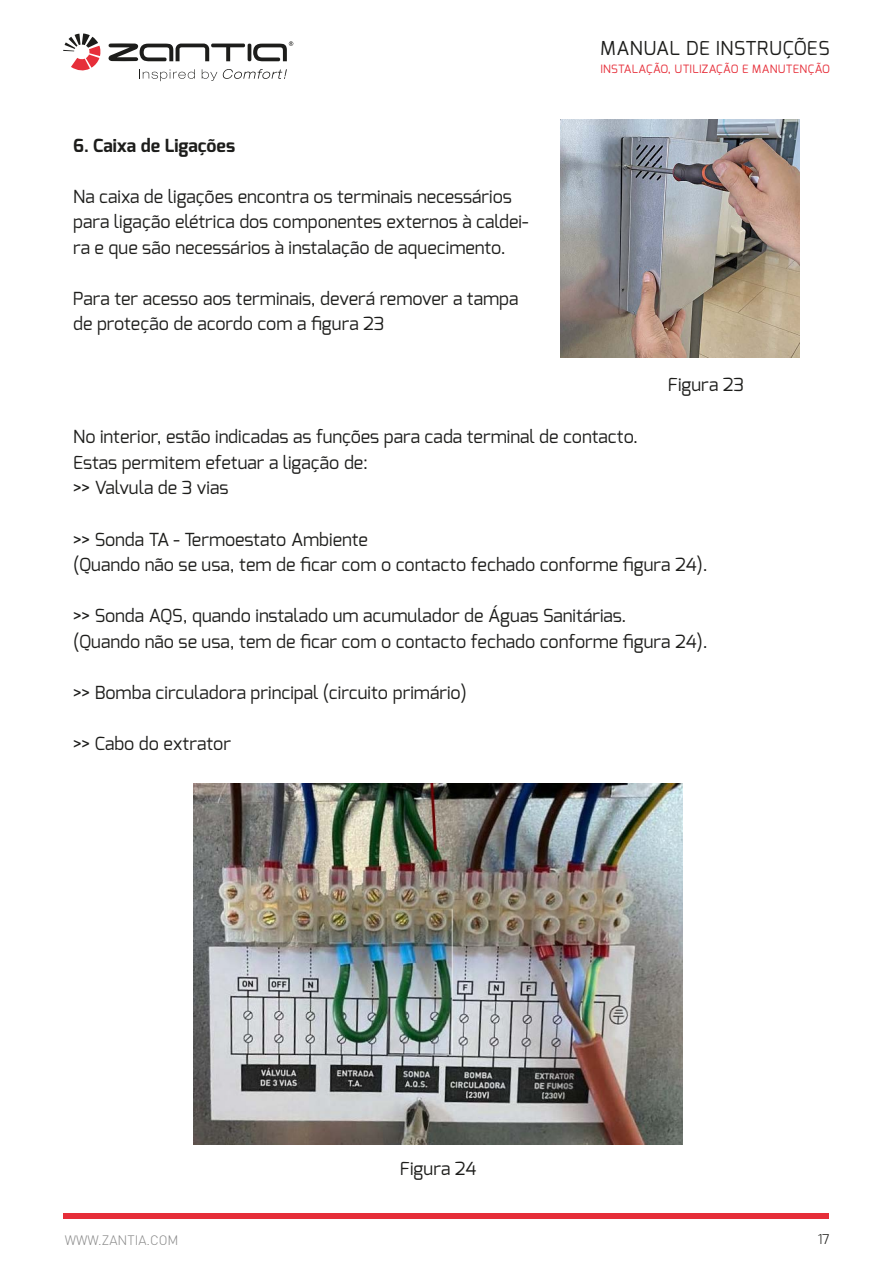
<style>
.page{position:relative;width:893px;height:1263px;background:#fff}
.page>*{position:absolute;margin:0;border:0;box-sizing:border-box;transform-origin:0 0}
.t1{font:19.2px "Exo";letter-spacing:.03em;color:#1d1d1b}
.t2{font:18px/25.5px "Exo";color:#1d1d1b}
.t3{font:700 18px "Exo";color:#1d1d1b}
.t4{font:300 13.5px "DIN";color:#878787}
.t5{font:300 13.5px "Exo";color:#1d1d1b}
.t6{font:11.4px "Exo";letter-spacing:.03em;color:#e62e39}
</style>
<div class="page">
<svg style="left:142px;top:69px;width:53px;height:12px"></svg>
<svg style="left:202px;top:69px;width:15px;height:12px"></svg>
<svg style="left:223px;top:69px;width:64px;height:10px"></svg>
<svg style="left:253px;top:41px;width:40px;height:20px"></svg>
<hr style="left:248px;top:44px;width:3px;height:17px;background:#1d1d1b;border-radius:2px">
<hr style="left:211px;top:44px;width:34px;height:3px;background:#1d1d1b;border-radius:2px">
<svg style="left:63px;top:34px;width:38px;height:37px"></svg>
<svg style="left:108px;top:43px;width:101px;height:18px"></svg>
<div style="left:64px;top:1214px;width:765px;height:5px;background:#e62e39"></div>
<img style="left:560px;top:120px;width:240px;height:238px">
<img style="left:194px;top:784px;width:489px;height:360px">
<p class="t3" style="left:73px;top:133px;width:164px">6. Caixa de Ligações</p>
<p class="t2" style="left:73px;top:183px;width:457px">Na caixa de ligações encontra os terminais necessários para ligação elétrica dos componentes externos à caldei&shy;ra e que são necessários à instalação de aquecimento.</p>
<p class="t2" style="left:73px;top:285px;width:447px">Para ter acesso aos terminais, deverá remover a tampa de proteção de acordo com a figura 23</p>
<p class="t1" style="left:600px;top:36px;width:231px">MANUAL DE INSTRUÇÕES</p>
<p class="t6" style="left:600px;top:62px;width:231px">INSTALAÇÃO, UTILIZAÇÃO E MANUTENÇÃO</p>
<p class="t2" style="left:668px;top:372px;width:78px">Figura 23</p>
<p class="t2" style="left:73px;top:424px;width:566px">No interior, estão indicadas as funções para cada terminal de contacto.<br>Estas permitem efetuar a ligação de:<br>&gt;&gt; Valvula de 3 vias</p>
<p class="t2" style="left:73px;top:526px;width:636px">&gt;&gt; Sonda TA - Termoestato Ambiente<br>(Quando não se usa, tem de ficar com o contacto fechado conforme figura 24).</p>
<p class="t2" style="left:73px;top:603px;width:636px">&gt;&gt; Sonda AQS, quando instalado um acumulador de Águas Sanitárias.<br>(Quando não se usa, tem de ficar com o contacto fechado conforme figura 24).</p>
<p class="t2" style="left:73px;top:679px;width:395px">&gt;&gt; Bomba circuladora principal (circuito primário)</p>
<p class="t2" style="left:73px;top:730px;width:159px">&gt;&gt; Cabo do extrator</p>
<p class="t2" style="left:400px;top:1156px;width:78px">Figura 24</p>
<p class="t4" style="left:65px;top:1232px;width:115px">WWW.ZANTIA.COM</p>
<p class="t5" style="left:818px;top:1230px;width:13px">17</p>
</div>
